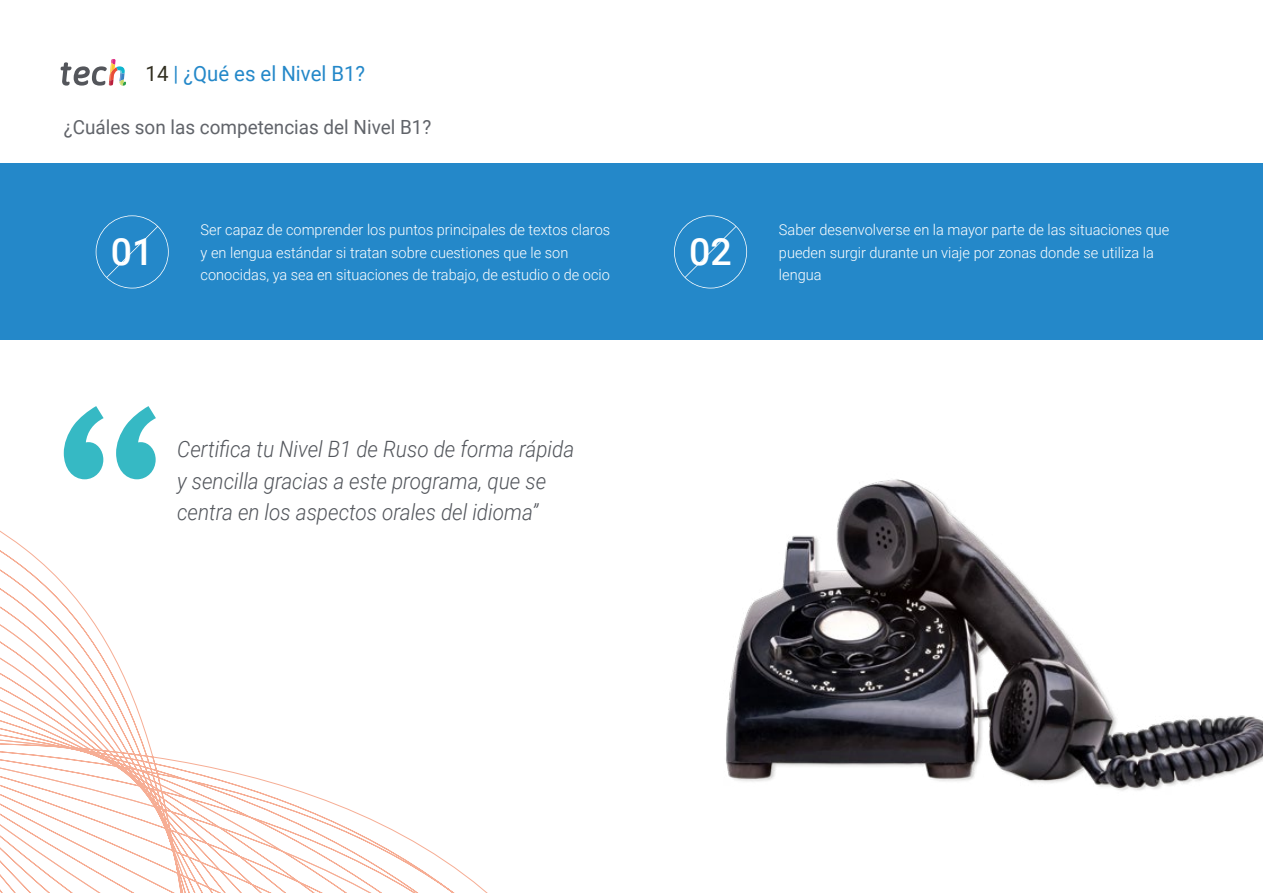
<style>
.page{position:relative;width:1263px;height:893px;background:#fff}
.page>*{position:absolute;margin:0;border:0;box-sizing:border-box;transform-origin:0 0}
.t1{font:500 37.5px "Roboto";color:#fff}
.t2{font:italic 300 22.5px/31.5px "Roboto";color:#52555b;scale:.92 1}
.t3{font:21px "Roboto";color:#2488c9}
.t4{font:19.5px "Roboto";color:#61646a}
.t5{font:300 15px/22.5px "Roboto";color:#fff}
.s1{color:#312e20}
</style>
<div class="page">
<svg style="left:61px;top:59px;width:65px;height:27px"></svg>
<div style="left:0;top:164px;width:1263px;height:176px;background:#2488c9"></div>
<svg style="left:96px;top:215px;width:73px;height:73px"></svg>
<svg style="left:674px;top:215px;width:73px;height:73px"></svg>
<svg style="left:0;top:530px;width:488px;height:363px"></svg>
<img style="left:726px;top:479px;width:537px;height:312px">
<svg style="left:64px;top:406px;width:92px;height:73px"></svg>
<h3 class="t3" style="left:146px;top:59px;width:221px"><span class="s1">14</span> | ¿Qué es el Nivel B1?</h3>
<h3 class="t4" style="left:64px;top:113px;width:369px">¿Cuáles son las competencias del Nivel B1?</h3>
<p class="t5" style="left:201px;top:218px;width:411px">Ser capaz de comprender los puntos principales de textos claros y en lengua estándar si tratan sobre cuestiones que le son conocidas, ya sea en situaciones de trabajo, de estudio o de ocio</p>
<p class="t5" style="left:779px;top:218px;width:392px">Saber desenvolverse en la mayor parte de las situaciones que pueden surgir durante un viaje por zonas donde se utiliza la lengua</p>
<h1 class="t1" style="left:111px;top:225px;width:44px">01</h1>
<h1 class="t1" style="left:689px;top:225px;width:44px">02</h1>
<h2 class="t2" style="left:177px;top:433px;width:433px">Certifica tu Nivel B1 de Ruso de forma rápida y sencilla gracias a este programa, que se centra en los aspectos orales del idioma”</h2>
</div>
